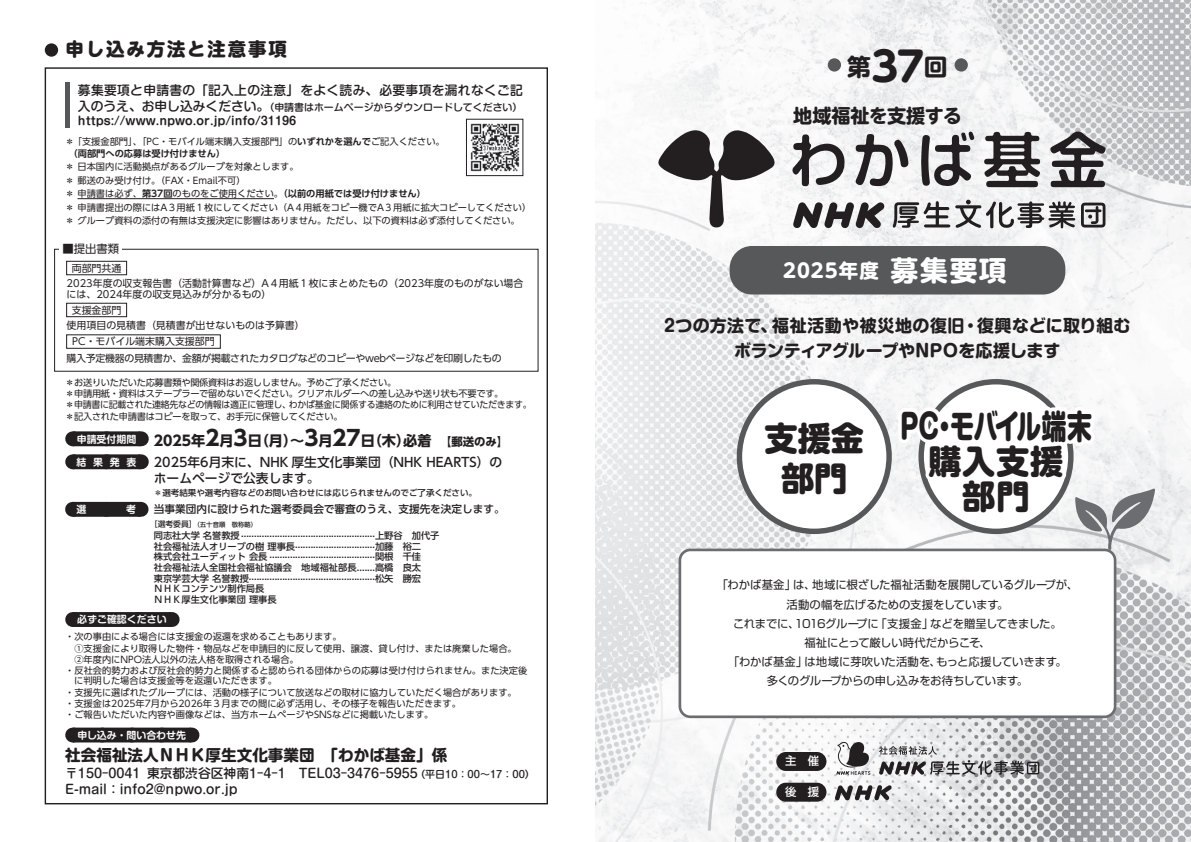
<style>
.page{position:relative;width:1191px;height:842px;background:#fff}
.page>*{position:absolute;margin:0;border:0;box-sizing:border-box;transform-origin:0 0}
.t1{font:800 33.2px/34.9px "Shin M Go Pr 6 N";color:#231f20;text-align:center;scale:.75 1}
.t2{font:800 33.2px/39.9px "Shin M Go Pr 6 N";color:#231f20;text-align:center}
.t3{font:700 23.8px "UD Shin M Go Pr 6 N";color:#231f20}
.t4{font:700 19.4px "UD Shin M Go Pr 6 N";letter-spacing:.055em;color:#fff}
.t5{font:700 19.1px "UD Shin M Go Pr 6 N";letter-spacing:-.01em;color:#231f20}
.t6{font:800 18.4px "UD Shin M Go Pro";letter-spacing:.1em;color:#231f20}
.t7{font:700 17px/24.8px "Shin M Go Pr 6 N";letter-spacing:.005em;color:#231f20;text-align:center}
.t8{font:700 15.6px "Shin M Go Pr 6 N";color:#231f20}
.t9{font:700 14.2px "UD Shin Go Pr 6 N";color:#231f20}
.t10{font:500 12.8px/15.6px "Shin M Go Pr 6 N";color:#231f20}
.t11{font:500 12.8px/16.3px "UD Shin Go Pr 6 N";color:#231f20}
.t12{font:500 12.8px "Shin M Go Pr 6 N";letter-spacing:.025em;color:#231f20}
.t13{font:11.3px/19.1px "Shin Go Pr 6 N";letter-spacing:-.01em;color:#231f20;text-align:center}
.t14{font:700 11.3px "Shin M Go Pr 6 N De";color:#231f20}
.t15{font:500 11.3px "Shin Go Pro";color:#fff}
.t16{font:11.3px "UD Shin Go Pr 6 N";color:#231f20}
.t17{font:500 10.6px "UD Shin Go Pr 6 N";color:#231f20}
.t18{font:9.9px/11.3px "UD Shin Go Pr 6 N";color:#231f20}
.t19{font:9.9px "UD Shin Go Pr 6 N";letter-spacing:-.03em;color:#231f20}
.t20{font:500 9.9px "Shin M Go Pr 6 N";color:#231f20}
.t21{font:700 9.9px "Shin M Go Pr 6 N De";color:#fff}
.t22{font:9.2px/13.5px "UD Shin Go Pr 6 N";color:#231f20}
.t23{font:500 9.2px/10.6px "UD Shin Go Pr 6 N";color:#231f20}
.t24{font:9.2px/11.3px "UD Shin Go Pr 6 N";letter-spacing:-.03em;color:#231f20}
.t25{font:700 9.2px "UD Shin Go Pr 6 N De";color:#231f20}
.t26{font:500 8.5px "UD Shin Go Pr 6 N";color:#231f20}
.t27{font:500 6.4px "UD Shin Go Pr 6 N";color:#231f20}
.s1{font-size:12.8px}
.s2{font-family:"UD Shin Go Pr 6 N De";font-weight:700}
.s3{font-size:21.3px}
.s4{font-size:11.3px}
.s5{font-size:7.8px}
.s6{font-size:9.9px}
.s7{font-size:40.5px}
.s8{font-size:27.8px}
</style>
<div class="page">
<div style="left:45px;top:43px;width:13px;height:14px;background:#231f20;border-radius:50%"></div>
<hr style="left:77px;top:198px;width:197px;height:1px;background:#231f20">
<div style="left:73px;top:431px;width:67px;height:15px;background:#231f20"></div>
<svg style="left:106px;top:431px;width:17px;height:1px"></svg>
<svg style="left:140px;top:431px;width:1px;height:15px"></svg>
<div style="left:73px;top:454px;width:67px;height:15px;background:#231f20"></div>
<svg style="left:106px;top:454px;width:17px;height:1px"></svg>
<svg style="left:140px;top:454px;width:1px;height:15px"></svg>
<div style="left:73px;top:502px;width:67px;height:15px;background:#231f20"></div>
<svg style="left:106px;top:516px;width:17px;height:1px"></svg>
<svg style="left:140px;top:502px;width:1px;height:15px"></svg>
<div style="left:73px;top:612px;width:98px;height:15px;background:#231f20"></div>
<svg style="left:108px;top:612px;width:47px;height:1px"></svg>
<svg style="left:171px;top:612px;width:1px;height:15px"></svg>
<div style="left:73px;top:728px;width:118px;height:14px;background:#231f20"></div>
<svg style="left:191px;top:728px;width:1px;height:14px"></svg>
<hr style="left:65px;top:82px;width:4px;height:46px;background:#57585a">
<img style="left:595px;top:0;width:596px;height:842px">
<div style="left:729px;top:246px;width:336px;height:48px;background:#57585a;border-radius:22px"></div>
<svg style="left:793px;top:202px;width:92px;height:27px"></svg>
<svg style="left:892px;top:200px;width:183px;height:29px"></svg>
<svg style="left:1081px;top:203px;width:24px;height:25px"></svg>
<svg style="left:983px;top:132px;width:57px;height:55px"></svg>
<svg style="left:1050px;top:131px;width:56px;height:56px"></svg>
<svg style="left:921px;top:131px;width:53px;height:55px"></svg>
<svg style="left:792px;top:134px;width:53px;height:52px"></svg>
<svg style="left:855px;top:134px;width:53px;height:52px"></svg>
<svg style="left:657px;top:129px;width:118px;height:99px"></svg>
<div style="left:827px;top:58px;width:14px;height:14px;background:#57585a;border-radius:50%"></div>
<div style="left:954px;top:58px;width:13px;height:14px;background:#57585a;border-radius:50%"></div>
<svg style="left:619px;top:342px;width:572px;height:500px"></svg>
<div style="left:66px;top:261px;width:61px;height:14px;border:1px solid #231f20"></div>
<div style="left:66px;top:303px;width:61px;height:14px;border:1px solid #231f20"></div>
<div style="left:54px;top:249px;width:484px;height:123px;border:1px solid #231f20"></div>
<div style="left:60px;top:242px;width:62px;height:14px;background:#fff"></div>
<img style="left:470px;top:123px;width:50px;height:49px">
<div style="left:466px;top:119px;width:57px;height:57px;border:1px solid #231f20"></div>
<h3 class="t6" style="left:66px;top:34px;width:223px">申し込み方法と注意事項</h3>
<h3 class="t12" style="left:78px;top:80px;width:446px">募集要項と申請書の「記入上の注意」をよく読み、必要事項を漏れなくご記</h3>
<p class="t20" style="left:78px;top:99px;width:446px"><span class="s1">入のうえ、お申し込みください。</span>（申請書はホームページからダウンロードしてください）</p>
<p class="t14" style="left:78px;top:111px;width:220px">https://www.npwo.or.jp/info/31196</p>
<p class="t22" style="left:65px;top:134px;width:381px">＊ 「支援金部門」、「PC・モバイル端末購入支援部門」の<span class="s2">いずれかを選んで</span>ご記入ください。</p>
<p class="t25" style="left:69px;top:146px;width:158px">（両部門への応募は受け付けません）</p>
<p class="t22" style="left:65px;top:160px;width:468px">＊ 日本国内に活動拠点があるグループを対象とします。<br>＊ 郵送のみ受け付け。（FAX・Email不可）<br>＊ 申請書は必ず、<span class="s2">第37回</span>のものをご使用ください。<span class="s2">（以前の用紙では受け付けません）<br></span>＊ 申請書提出の際にはA３用紙１枚にしてください（A４用紙をコピー機でA３用紙に拡大コピーしてください）＊ グループ資料の添付の有無は支援決定に影響はありません。ただし、以下の資料は必ず添付してください。</p>
<p class="t16" style="left:62px;top:240px;width:58px">■提出書類</p>
<p class="t18" style="left:72px;top:262px;width:51px">両部門共通</p>
<p class="t18" style="left:72px;top:304px;width:51px">支援金部門</p>
<p class="t18" style="left:72px;top:336px;width:144px">PC・モバイル端末購入支援部門</p>
<p class="t18" style="left:67px;top:277px;width:458px">2023年度の収支報告書（活動計算書など）A４用紙１枚にまとめたもの（2023年度のものがない場合には、2024年度の収支見込みが分かるもの）</p>
<p class="t18" style="left:67px;top:319px;width:240px">使用項目の見積書（見積書が出せないものは予算書）</p>
<p class="t19" style="left:67px;top:350px;width:436px">購入予定機器の見積書か、金額が掲載されたカタログなどのコピーやwebページなどを印刷したもの</p>
<p class="t24" style="left:65px;top:376px;width:468px">＊お送りいただいた応募書類や関係資料はお返ししません。予めご了承ください。<br>＊申請用紙・資料はステープラーで留めないでください。クリアホルダーへの差し込みや送り状も不要です。<br>＊申請書に記載された連絡先などの情報は適正に管理し、わかば基金に関係する連絡のために利用させていただきます。＊記入された申請書はコピーを取って、お手元に保管してください。</p>
<h3 class="t9" style="left:77px;top:429px;width:433px"><sup>申請受付期間</sup> 2025年<span class="s3">2</span>月<span class="s3">3</span>日（月）～<span class="s3">3</span>月<span class="s3">27</span>日（木）必着　<span class="s4">【郵送のみ】</span></h3>
<p class="t21" style="left:77px;top:453px;width:61px">結果発表</p>
<h3 class="t11" style="left:154px;top:453px;width:350px">2025年6月末に、NHK 厚生文化事業団（NHK HEARTS）のホームページで公表します。</h3>
<p class="t26" style="left:154px;top:485px;width:325px">＊選考結果や選考内容などのお問い合わせには応じられませんのでご了承ください。</p>
<p class="t17" style="left:154px;top:500px;width:352px">当事業団内に設けられた選考委員会で審査のうえ、支援先を決定します。</p>
<p class="t27" style="left:150px;top:520px;width:109px"><span class="s5">［選考委員］</span>（五十音順　敬称略）</p>
<p class="t23" style="left:154px;top:528px;width:287px">同志社大学 名誉教授....................................................上野谷　加代子社会福祉法人オリーブの樹 理事長...............................加藤　裕二<br>株式会社ユーディット 会長 .........................................関根　千佳</p>
<p class="t23" style="left:154px;top:563px;width:269px;line-height:8.5px">社会福祉法人全国社会福祉協議会　地域福祉部長.......高橋　良太東京学芸大学 名誉教授.................................................松矢　勝宏</p>
<p class="t23" style="left:154px;top:583px;width:124px">ＮＨＫコンテンツ制作局長<br>ＮＨＫ厚生文化事業団 理事長</p>
<p class="t21" style="left:77px;top:611px;width:91px">必ずご確認ください</p>
<p class="t22" style="left:65px;top:630px;width:278px">・次の事由による場合には支援金の返還を求めることもあります。</p>
<p class="t22" style="left:74px;top:641px;width:444px">①支援金により取得した物件・物品などを申請目的に反して使用、譲渡、貸し付け、または廃棄した場合。</p>
<p class="t22" style="left:74px;top:652px;width:226px">②年度内にNPO法人以外の法人格を取得される場合。</p>
<p class="t22" style="left:65px;top:664px;width:463px">・反社会的勢力および反社会的勢力と関係すると認められる団体からの応募は受け付けられません。また決定後</p>
<p class="t22" style="left:65px;top:675px;width:453px;line-height:11.3px;text-indent:9px">に判明した場合は支援金等を返還いただきます。<br>・支援先に選ばれたグループには、活動の様子について放送などの取材に協力していただく場合があります。・支援金は2025年7月から2026年３月までの間に必ず活用し、その様子を報告いただきます。<br>・ご報告いただいた内容や画像などは、当方ホームページやSNSなどに掲載いたします。</p>
<p class="t21" style="left:78px;top:727px;width:110px">申し込み・問い合わせ先</p>
<h3 class="t8" style="left:65px;top:741px;width:383px">社会福祉法人ＮＨＫ厚生文化事業団　「わかば基金」係</h3>
<h3 class="t10" style="left:65px;top:765px;width:471px">〒150-0041 東京都渋谷区神南1-4-1　TEL03-3476-5955<span class="s6">（平日10：00～17：00）<br></span>E-mail：info2@npwo.or.jp</h3>
<h2 class="t3" style="left:847px;top:46px;width:102px">第<span class="s7">37</span>回</h2>
<h3 class="t5" style="left:793px;top:99px;width:170px">地域福祉を支援する</h3>
<h3 class="t4" style="left:783px;top:254px;width:225px">2025年度 <span class="s8">募集要項</span></h3>
<h3 class="t7" style="left:664px;top:313px;width:468px">2つの方法で、福祉活動や被災地の復旧・復興などに取り組むボランティアグループやNPOを応援します</h3>
<h1 class="t2" style="left:764px;top:417px;width:101px">支援金部門</h1>
<h1 class="t1" style="left:900px;top:407px;width:258px">PC・モバイル端末購入支援<br>部門</h1>
<p class="t13" style="left:716px;top:575px;width:363px">「わかば基金」は、地域に根ざした福祉活動を展開しているグループが、活動の幅を広げるための支援をしています。<br>これまでに、1016グループに「支援金」などを贈呈してきました。<br>福祉にとって厳しい時代だからこそ、<br>「わかば基金」は地域に芽吹いた活動を、もっと応援していきます。<br>多くのグループからの申し込みをお待ちしています。</p>
<p class="t15" style="left:785px;top:751px;width:36px">主　催</p>
<p class="t15" style="left:785px;top:783px;width:36px">後　援</p>
</div>
